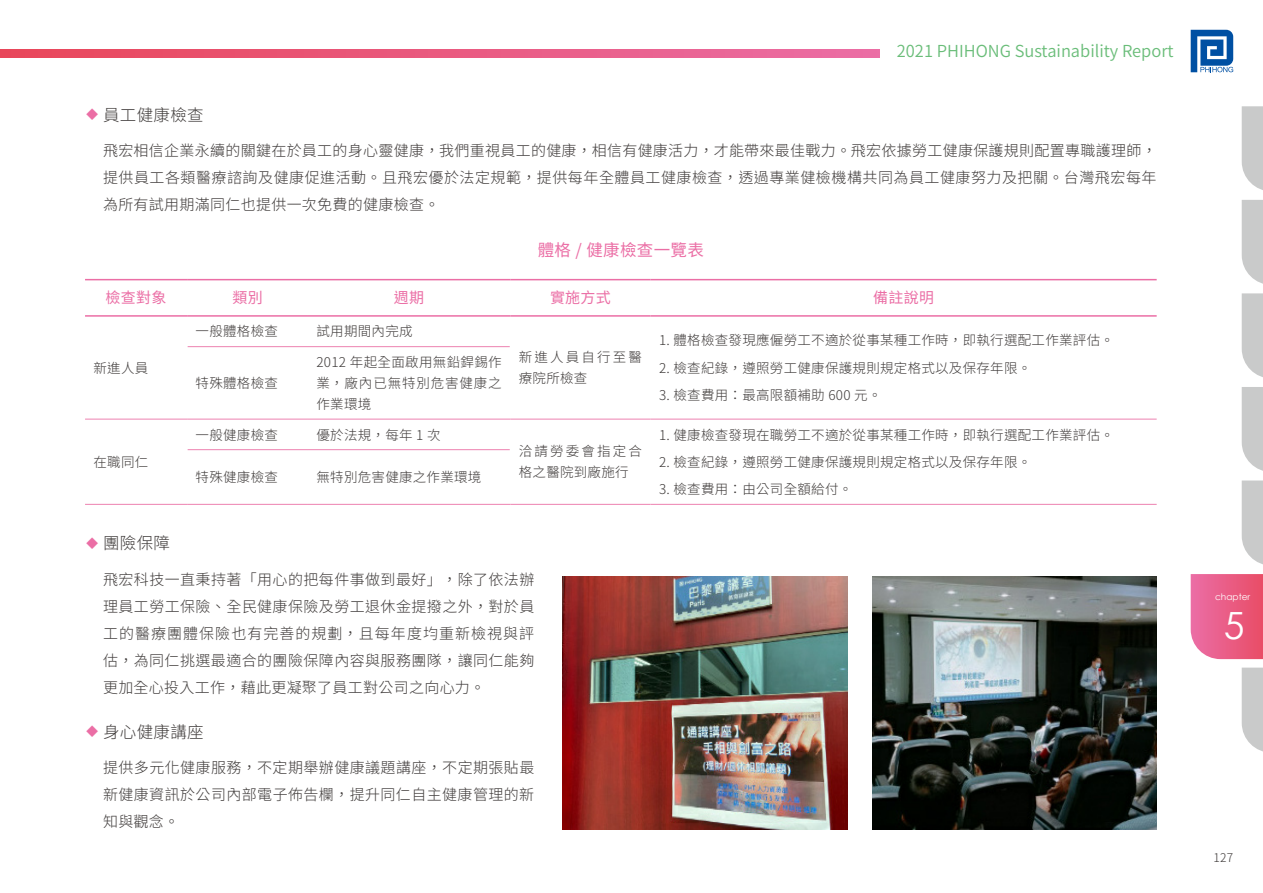
<style>
.page{position:relative;width:1263px;height:893px;background:#fff}
.page>*{position:absolute;margin:0;border:0;box-sizing:border-box;transform-origin:0 0}
.t1{font:37.5px "Century Gothic";color:#fff}
.t2{font:600 16.5px "Noto Sans CJ Ktc";color:#6abd79}
.t3{font:300 16.5px "Noto Sans CJ Ktc";letter-spacing:.02em;color:#3e3a39}
.t4{font:16.5px "Noto Sans CJ Ktc";letter-spacing:.02em;color:#eb6ea5}
.t5{font:300 15px/27px "Noto Sans CJ Ktc";letter-spacing:.03em;color:#3e3a39;text-align:justify}
.t6{font:15px "Noto Sans CJ Ktc";letter-spacing:.02em;color:#eb6ea5}
.t7{font:300 13.5px/21px "Noto Sans CJ Ktc";letter-spacing:.02em;color:#3e3a39;text-align:justify}
.t8{font:300 13.5px/21px "Noto Sans CJ Ktc";letter-spacing:.09em;color:#3e3a39}
.t9{font:300 13.5px/21px "Noto Sans CJ Ktc";letter-spacing:.16em;color:#3e3a39}
.t10{font:300 12px "Noto Sans CJ Ktc";color:#3e3a39}
.t11{font:9px "Century Gothic";color:#fff}
.s1{color:#eb6ea5}
</style>
<div class="page">
<hr style="left:85px;top:279px;width:102px;height:1px;background:#eb6ea5">
<hr style="left:187px;top:279px;width:121px;height:1px;background:#eb6ea5">
<hr style="left:308px;top:279px;width:202px;height:1px;background:#eb6ea5">
<hr style="left:510px;top:279px;width:141px;height:1px;background:#eb6ea5">
<hr style="left:651px;top:279px;width:506px;height:1px;background:#eb6ea5">
<hr style="left:85px;top:315px;width:102px;height:2px;background:#eb6ea5">
<hr style="left:187px;top:315px;width:121px;height:2px;background:#eb6ea5">
<hr style="left:308px;top:315px;width:202px;height:2px;background:#eb6ea5">
<hr style="left:510px;top:315px;width:141px;height:2px;background:#eb6ea5">
<hr style="left:651px;top:315px;width:506px;height:2px;background:#eb6ea5">
<hr style="left:188px;top:346px;width:120px;height:1px;background:#ef90b9">
<hr style="left:308px;top:346px;width:202px;height:1px;background:#ef90b9">
<hr style="left:85px;top:419px;width:102px;height:1px;background:#ef90b9">
<hr style="left:187px;top:419px;width:121px;height:1px;background:#ef90b9">
<hr style="left:308px;top:419px;width:202px;height:1px;background:#ef90b9">
<hr style="left:510px;top:419px;width:141px;height:1px;background:#ef90b9">
<hr style="left:651px;top:419px;width:506px;height:1px;background:#ef90b9">
<hr style="left:188px;top:449px;width:120px;height:1px;background:#ef90b9">
<hr style="left:308px;top:449px;width:202px;height:1px;background:#ef90b9">
<hr style="left:85px;top:504px;width:102px;height:1px;background:#ef90b9">
<hr style="left:187px;top:504px;width:121px;height:1px;background:#ef90b9">
<hr style="left:308px;top:504px;width:202px;height:1px;background:#ef90b9">
<hr style="left:510px;top:504px;width:141px;height:1px;background:#ef90b9">
<hr style="left:651px;top:504px;width:506px;height:1px;background:#ef90b9">
<img style="left:563px;top:576px;width:284px;height:253px">
<img style="left:872px;top:576px;width:285px;height:253px">
<svg style="left:1191px;top:574px;width:72px;height:85px;background:#ea6188"></svg>
<svg style="left:1191px;top:30px;width:42px;height:42px"></svg>
<svg style="left:0;top:49px;width:880px;height:9px;background:#e9597f"></svg>
<svg style="left:1242px;top:200px;width:21px;height:84px;background:#cdcece"></svg>
<svg style="left:1242px;top:106px;width:21px;height:84px;background:#cdcece"></svg>
<svg style="left:1242px;top:293px;width:21px;height:84px;background:#cdcece"></svg>
<svg style="left:1242px;top:387px;width:21px;height:84px;background:#cdcece"></svg>
<svg style="left:1242px;top:480px;width:21px;height:85px;background:#cecfcf"></svg>
<svg style="left:1242px;top:668px;width:21px;height:84px;background:#cecfcf"></svg>
<p class="t2" style="left:897px;top:42px;width:278px">2021 PHIHONG Sustainability Report</p>
<p class="t3" style="left:85px;top:105px;width:120px"><span class="s1">◆</span> 員工健康檢查</p>
<p class="t5" style="left:103px;top:138px;width:1055px">飛宏相信企業永續的關鍵在於員工的身心靈健康，我們重視員工的健康，相信有健康活力，才能帶來最佳戰力。飛宏依據勞工健康保護規則配置專職護理師，提供員工各類醫療諮詢及健康促進活動。且飛宏優於法定規範，提供每年全體員工健康檢查，透過專業健檢機構共同為員工健康努力及把關。台灣飛宏每年為所有試用期滿同仁也提供一次免費的健康檢查。</p>
<p class="t4" style="left:538px;top:240px;width:168px">體格 / 健康檢查一覽表</p>
<p class="t6" style="left:106px;top:290px;width:62px">檢查對象</p>
<p class="t6" style="left:232px;top:290px;width:32px">類別</p>
<p class="t6" style="left:394px;top:290px;width:32px">週期</p>
<p class="t6" style="left:550px;top:290px;width:62px">實施方式</p>
<p class="t6" style="left:873px;top:290px;width:62px">備註說明</p>
<p class="t7" style="left:94px;top:358px;width:56px">新進人員</p>
<p class="t7" style="left:94px;top:452px;width:56px">在職同仁</p>
<p class="t7" style="left:196px;top:321px;width:84px">一般體格檢查</p>
<p class="t7" style="left:316px;top:321px;width:98px">試用期間內完成</p>
<p class="t7" style="left:196px;top:373px;width:84px">特殊體格檢查</p>
<p class="t7" style="left:316px;top:352px;width:187px">2012 年起全面啟用無鉛銲錫作業，廠內已無特別危害健康之作業環境</p>
<p class="t7" style="left:196px;top:424px;width:84px">一般健康檢查</p>
<p class="t7" style="left:316px;top:424px;width:126px">優於法規，每年 1 次</p>
<p class="t7" style="left:196px;top:467px;width:84px">特殊健康檢查</p>
<p class="t7" style="left:316px;top:467px;width:166px">無特別危害健康之作業環境</p>
<p class="t9" style="left:519px;top:347px;width:125px">新進人員自行至醫療院所檢查</p>
<p class="t8" style="left:519px;top:441px;width:125px">洽請勞委會指定合格之醫院到廠施行</p>
<p class="t3" style="left:85px;top:534px;width:86px"><span class="s1">◆</span> 團險保障</p>
<p class="t5" style="left:103px;top:566px;width:433px">飛宏科技一直秉持著「用心的把每件事做到最好」，除了依法辦理員工勞工保險、全民健康保險及勞工退休金提撥之外，對於員工的醫療團體保險也有完善的規劃，且每年度均重新檢視與評估，為同仁挑選最適合的團險保障內容與服務團隊，讓同仁能夠更加全心投入工作，藉此更凝聚了員工對公司之向心力。</p>
<p class="t3" style="left:85px;top:723px;width:120px"><span class="s1">◆</span> 身心健康講座</p>
<p class="t5" style="left:103px;top:755px;width:433px">提供多元化健康服務，不定期舉辦健康議題講座，不定期張貼最新健康資訊於公司內部電子佈告欄，提升同仁自主健康管理的新知與觀念。</p>
<p class="t7" style="left:659px;top:330px;width:456px">1. 體格檢查發現應僱勞工不適於從事某種工作時，即執行選配工作業評估。</p>
<p class="t7" style="left:659px;top:358px;width:374px">2. 檢查紀錄，遵照勞工健康保護規則規定格式以及保存年限。</p>
<p class="t7" style="left:659px;top:385px;width:224px">3. 檢查費用：最高限額補助 600 元。</p>
<p class="t7" style="left:659px;top:424px;width:456px">1. 健康檢查發現在職勞工不適於從事某種工作時，即執行選配工作業評估。</p>
<p class="t7" style="left:659px;top:452px;width:374px">2. 檢查紀錄，遵照勞工健康保護規則規定格式以及保存年限。</p>
<p class="t7" style="left:659px;top:479px;width:195px">3. 檢查費用：由公司全額給付。</p>
<p class="t11" style="left:1215px;top:590px;width:37px">chapter</p>
<h1 class="t1" style="left:1224px;top:599px;width:22px">5</h1>
<p class="t10" style="left:1213px;top:851px;width:21px">127</p>
</div>
